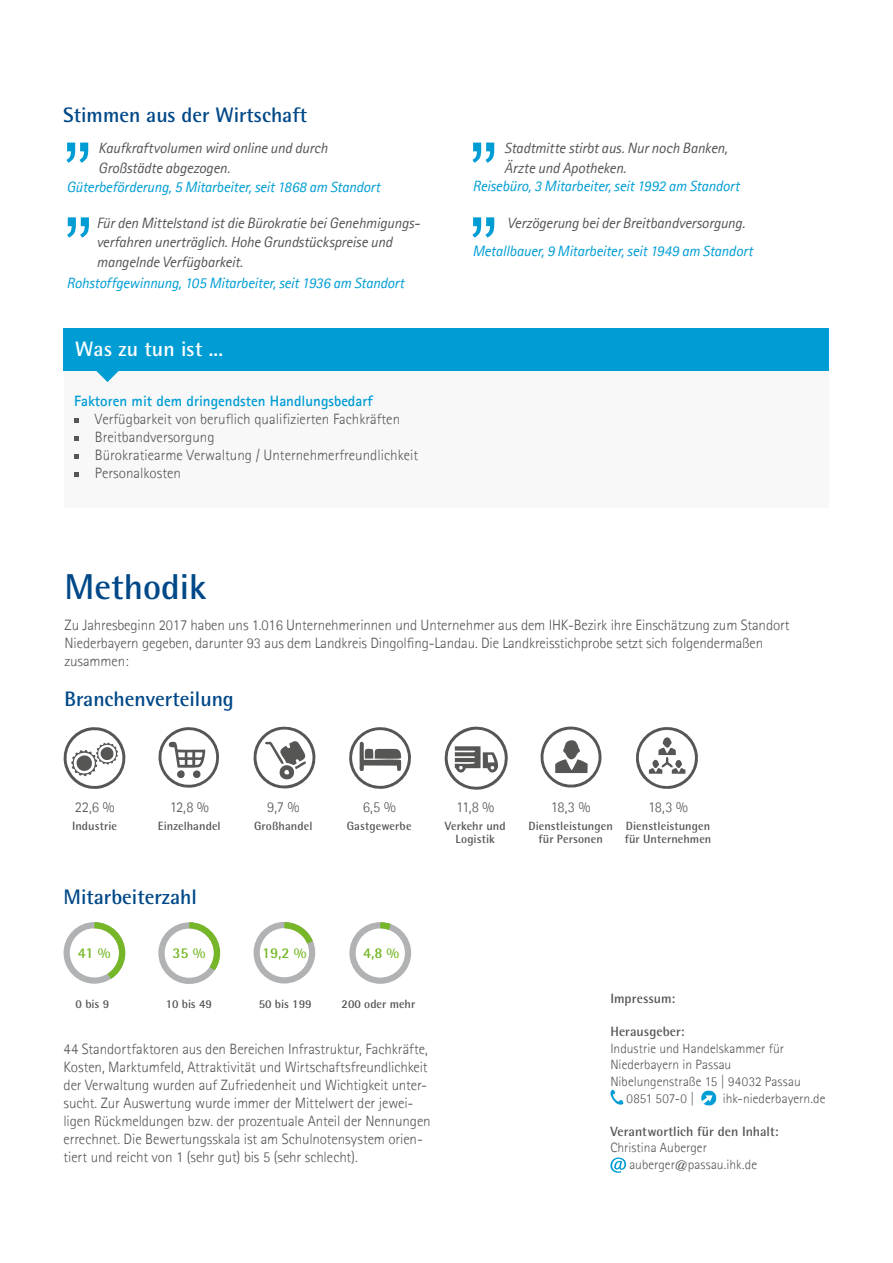
<style>
.page{position:relative;width:893px;height:1263px;background:#fff}
.page>*{position:absolute;margin:0;border:0;box-sizing:border-box;transform-origin:0 0}
.t1{font:700 36px "Rotis Semi Sans Pro";color:#004888}
.t2{font:700 21px "Rotis Semi Sans Pro";color:#004888}
.t3{font:700 21px "Rotis Semi Sans Pro";letter-spacing:.01em;color:#fff}
.t4{font:300 15px/18px "Agfa Rotis Sans Serif";letter-spacing:-.01em;color:#565655}
.t5{font:italic 15px/19.5px "Agfa Rotis Sans Serif";letter-spacing:-.01em;color:#565655}
.t6{font:italic 15px "Agfa Rotis Sans Serif";letter-spacing:-.01em;color:#009dd4}
.t7{font:700 15px "Agfa Rotis Sans Serif";color:#009dd4}
.t8{font:700 15px "Rotis Semi Sans Pro";color:#75b726}
.t9{font:300 13.5px/16.5px "Agfa Rotis Sans Serif";letter-spacing:.005em;color:#565655}
.t10{font:700 13.5px "Rotis Semi Sans Pro";color:#565655}
.t11{font:700 12px/13.5px "Rotis Semi Sans Pro";letter-spacing:.005em;color:#565655;text-align:center}
</style>
<div class="page">
<svg style="left:610px;top:1089px;width:14px;height:16px"></svg>
<svg style="left:701px;top:1090px;width:15px;height:16px"></svg>
<svg style="left:610px;top:1157px;width:16px;height:16px"></svg>
<div style="left:65px;top:328px;width:764px;height:180px;background:#f8f8f8"></div>
<svg style="left:74px;top:419px;width:4px;height:4px"></svg>
<svg style="left:74px;top:437px;width:4px;height:4px"></svg>
<svg style="left:74px;top:455px;width:4px;height:4px"></svg>
<svg style="left:74px;top:473px;width:4px;height:4px"></svg>
<svg style="left:96px;top:371px;width:23px;height:11px"></svg>
<div style="left:63px;top:328px;width:766px;height:43px;background:#009dd4"></div>
<div style="left:64px;top:922px;width:61px;height:62px;border:6px solid #b1b2b3;border-radius:50%"></div>
<div style="left:158px;top:922px;width:62px;height:62px;border:6px solid #b1b2b3;border-radius:50%"></div>
<div style="left:254px;top:922px;width:61px;height:61px;border:6px solid #b1b2b3;border-radius:50%"></div>
<div style="left:349px;top:922px;width:62px;height:62px;border:6px solid #b1b2b3;border-radius:50%"></div>
<svg style="left:445px;top:727px;width:63px;height:63px"></svg>
<svg style="left:64px;top:727px;width:61px;height:62px"></svg>
<svg style="left:541px;top:726px;width:60px;height:61px"></svg>
<svg style="left:636px;top:727px;width:62px;height:62px"></svg>
<svg style="left:158px;top:727px;width:61px;height:61px"></svg>
<svg style="left:349px;top:727px;width:62px;height:62px"></svg>
<svg style="left:254px;top:727px;width:61px;height:61px"></svg>
<svg style="left:67px;top:217px;width:22px;height:21px"></svg>
<svg style="left:66px;top:143px;width:22px;height:20px"></svg>
<svg style="left:472px;top:217px;width:22px;height:21px"></svg>
<svg style="left:472px;top:143px;width:22px;height:20px"></svg>
<svg style="left:374px;top:922px;width:24px;height:13px"></svg>
<svg style="left:278px;top:922px;width:37px;height:28px"></svg>
<svg style="left:88px;top:922px;width:38px;height:62px"></svg>
<svg style="left:183px;top:922px;width:38px;height:55px"></svg>
<h2 class="t2" style="left:63px;top:102px;width:245px">Stimmen aus der Wirtschaft</h2>
<p class="t5" style="left:98px;top:138px;width:231px">Kaufkraftvolumen wird online und durch<br>Großstädte abgezogen.</p>
<p class="t6" style="left:66px;top:178px;width:315px">Güterbeförderung, 5 Mitarbeiter, seit 1868 am Standort</p>
<p class="t5" style="left:96px;top:213px;width:325px">Für den Mittelstand ist die Bürokratie bei Genehmigungs&shy;verfahren unerträglich. Hohe Grundstückspreise und mangelnde Verfügbarkeit.</p>
<p class="t6" style="left:66px;top:274px;width:339px">Rohstoffgewinnung, 105 Mitarbeiter, seit 1936 am Standort</p>
<h2 class="t3" style="left:75px;top:336px;width:149px">Was zu tun ist ...</h2>
<p class="t7" style="left:74px;top:392px;width:300px">Faktoren mit dem dringendsten Handlungsbedarf</p>
<p class="t4" style="left:95px;top:410px;width:325px">Verfügbarkeit von beruflich qualifizierten Fachkräften Breitbandversorgung<br>Bürokratiearme Verwaltung / Unternehmerfreundlichkeit Personalkosten</p>
<h1 class="t1" style="left:64px;top:564px;width:144px">Methodik</h1>
<p class="t5" style="left:504px;top:138px;width:225px">Stadtmitte stirbt aus. Nur noch Banken,<br>Ärzte und Apotheken.</p>
<p class="t6" style="left:472px;top:177px;width:269px">Reisebüro, 3 Mitarbeiter, seit 1992 am Standort</p>
<p class="t5" style="left:507px;top:213px;width:239px">Verzögerung bei der Breitbandversorgung.</p>
<p class="t6" style="left:472px;top:242px;width:282px">Metallbauer, 9 Mitarbeiter, seit 1949 am Standort</p>
<p class="t4" style="left:65px;top:615px;width:726px">Zu Jahresbeginn 2017 haben uns 1.016 Unternehmerinnen und Unternehmer aus dem IHK-Bezirk ihre Einschätzung zum Standort<br>Niederbayern gegeben, darunter 93 aus dem Landkreis Dingolfing-Landau. Die Landkreisstichprobe setzt sich folgendermaßen zusammen:</p>
<h2 class="t2" style="left:65px;top:686px;width:171px">Branchenverteilung</h2>
<p class="t4" style="left:75px;top:797px;width:41px">22,6 %</p>
<p class="t11" style="left:72px;top:819px;width:47px">Industrie</p>
<p class="t4" style="left:170px;top:797px;width:41px">12,8 %</p>
<p class="t11" style="left:158px;top:819px;width:64px">Einzelhandel</p>
<p class="t4" style="left:267px;top:797px;width:34px">9,7 %</p>
<p class="t11" style="left:254px;top:819px;width:60px">Großhandel</p>
<p class="t4" style="left:363px;top:797px;width:34px">6,5 %</p>
<p class="t11" style="left:347px;top:819px;width:66px">Gastgewerbe</p>
<p class="t4" style="left:456px;top:797px;width:40px">11,8 %</p>
<p class="t11" style="left:445px;top:819px;width:62px">Verkehr und<br>Logistik</p>
<h2 class="t2" style="left:63px;top:884px;width:135px">Mitarbeiterzahl</h2>
<p class="t8" style="left:78px;top:943px;width:34px">41 %</p>
<p class="t8" style="left:173px;top:944px;width:35px">35 %</p>
<p class="t8" style="left:262px;top:943px;width:46px">19,2 %</p>
<p class="t8" style="left:363px;top:944px;width:38px">4,8 %</p>
<p class="t11" style="left:76px;top:997px;width:35px">0 bis 9</p>
<p class="t11" style="left:166px;top:997px;width:48px">10 bis 49</p>
<p class="t11" style="left:259px;top:997px;width:54px">50 bis 199</p>
<p class="t11" style="left:342px;top:997px;width:75px">200 oder mehr</p>
<p class="t4" style="left:64px;top:1040px;width:369px">44 Standortfaktoren aus den Bereichen Infrastruktur, Fachkräfte, Kosten, Marktumfeld, Attraktivität und Wirtschaftsfreundlichkeit der Verwaltung wurden auf Zufriedenheit und Wichtigkeit unter&shy;sucht. Zur Auswertung wurde immer der Mittelwert der jewei&shy;ligen Rückmeldungen bzw. der prozentuale Anteil der Nennungen errechnet. Die Bewertungsskala ist am Schulnotensystem orien&shy;tiert und reicht von 1 (sehr gut) bis 5 (sehr schlecht).</p>
<p class="t4" style="left:551px;top:797px;width:41px">18,3 %</p>
<p class="t11" style="left:528px;top:819px;width:86px">Dienstleistungen für Personen</p>
<p class="t4" style="left:648px;top:797px;width:41px">18,3 %</p>
<p class="t11" style="left:625px;top:819px;width:88px;text-align:left">Dienstleistungen für Unternehmen</p>
<p class="t10" style="left:610px;top:990px;width:66px">Impressum:</p>
<p class="t10" style="left:610px;top:1023px;width:76px">Herausgeber:</p>
<p class="t9" style="left:610px;top:1040px;width:175px">Industrie und Handelskammer für</p>
<p class="t9" style="left:610px;top:1056px;width:122px">Niederbayern in Passau</p>
<p class="t9" style="left:610px;top:1073px;width:192px">Nibelungenstraße 15 | 94032 Passau</p>
<p class="t9" style="left:627px;top:1089px;width:70px">0851 507-0 |</p>
<p class="t9" style="left:723px;top:1089px;width:104px">ihk-niederbayern.de</p>
<p class="t10" style="left:610px;top:1122px;width:170px">Verantwortlich für den Inhalt:</p>
<p class="t9" style="left:629px;top:1139px;width:129px;text-indent:-19px">Christina Auberger auberger@passau.ihk.de</p>
</div>
